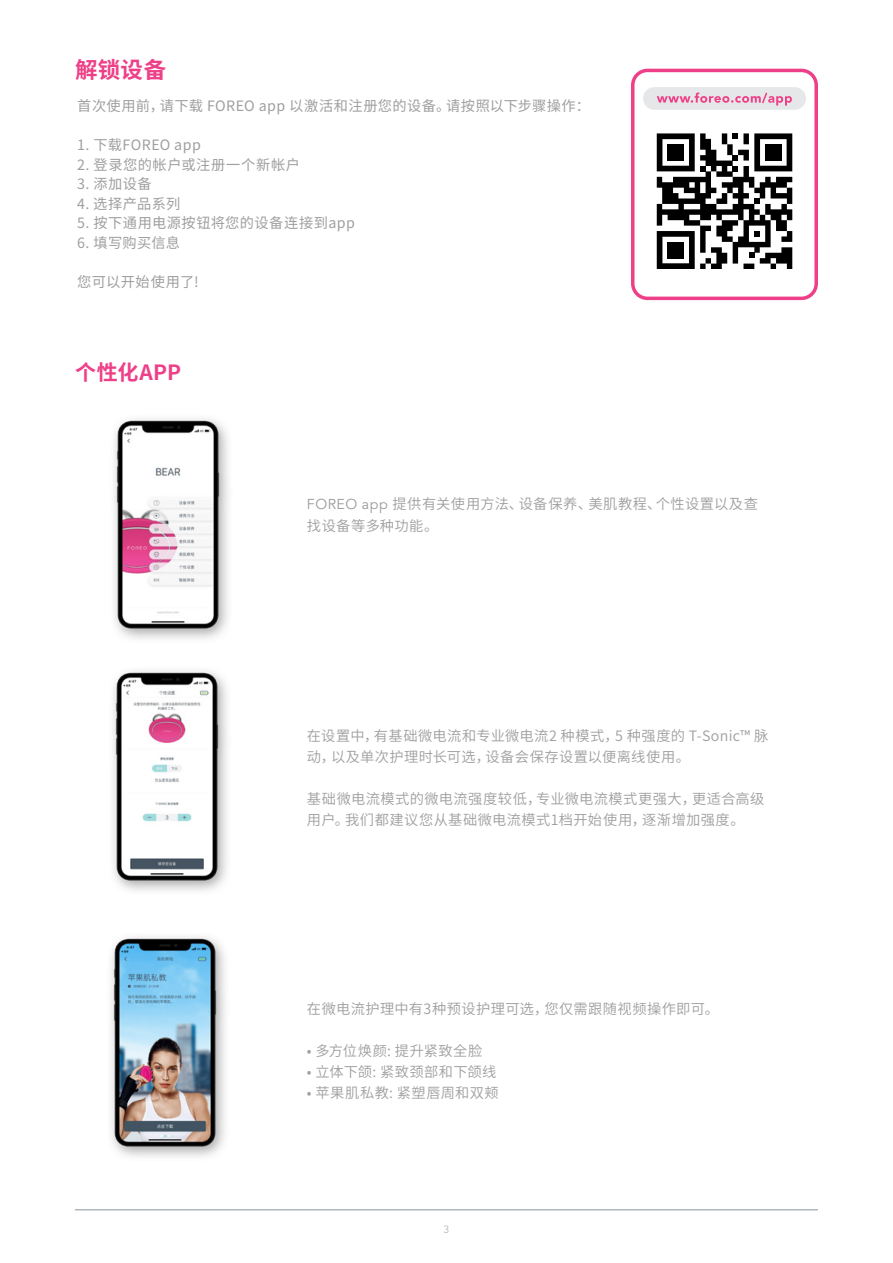
<style>
.page{position:relative;width:893px;height:1263px;background:#fff}
.page>*{position:absolute;margin:0;border:0;box-sizing:border-box;transform-origin:0 0}
.t1{font:700 22.5px "Source Han Sans CN";color:#ee4088}
.t2{font:700 21px "Source Han Sans CN";letter-spacing:.02em;color:#ee4088}
.t3{font:14.25px/21px "Source Han Sans CN";letter-spacing:.03em;color:#a09f9f}
.t4{font:14.25px "Source Han Sans CN";letter-spacing:.03em;color:#a09f9f}
.t5{font:10.5px "Avenir LT Std";color:#adb8bf}
.s1{font-family:"Avenir LT Std";color:#9a999d}
</style>
<div class="page">
<hr style="left:75px;top:1209px;width:743px;height:1px;background:#adb8bf">
<div style="left:643px;top:87px;width:163px;height:23px;background:#e6e7e8;border-radius:11px"></div>
<svg style="left:657px;top:93px;width:135px;height:13px"></svg>
<svg style="left:657px;top:133px;width:135px;height:136px"></svg>
<div style="left:668px;top:144px;width:16px;height:17px;background:#000"></div>
<div style="left:765px;top:144px;width:16px;height:17px;background:#000"></div>
<div style="left:668px;top:242px;width:16px;height:16px;background:#000"></div>
<div style="left:631px;top:69px;width:187px;height:231px;border:3px solid #ee4088;border-radius:15px"></div>
<img style="left:113px;top:418px;width:116px;height:216px">
<img style="left:112px;top:634px;width:116px;height:257px">
<img style="left:110px;top:936px;width:116px;height:221px">
<h1 class="t1" style="left:75px;top:57px;width:93px">解锁设备</h1>
<p class="t4" style="left:77px;top:98px;width:514px">首次使用前，请下载 FOREO app 以激活和注册您的设备。请按照以下步骤操作：</p>
<p class="t4" style="left:77px;top:137px;width:125px">1. 下载FOREO app</p>
<p class="t4" style="left:77px;top:157px;width:224px">2. 登录您的帐户或注册一个新帐户</p>
<p class="t4" style="left:77px;top:176px;width:76px">3. 添加设备</p>
<p class="t4" style="left:77px;top:196px;width:105px">4. 选择产品系列</p>
<p class="t4" style="left:77px;top:215px;width:279px">5. 按下通用电源按钮将您的设备连接到app</p>
<p class="t4" style="left:77px;top:235px;width:104px">6. 填写购买信息</p>
<p class="t4" style="left:77px;top:274px;width:123px">您可以开始使用了!</p>
<h2 class="t2" style="left:75px;top:360px;width:108px">个性化APP</h2>
<p class="t3" style="left:307px;top:494px;width:452px"><span class="s1">FOREO app</span> 提供有关使用方法、设备保养、美肌教程、个性设置以及查找设备等多种功能。</p>
<p class="t3" style="left:307px;top:725px;width:463px">在设置中，有基础微电流和专业微电流2 种模式，5 种强度的 T-Sonic™ 脉动，以及单次护理时长可选，设备会保存设置以便离线使用。</p>
<p class="t3" style="left:307px;top:788px;width:459px">基础微电流模式的微电流强度较低，专业微电流模式更强大，更适合高级用户。我们都建议您从基础微电流模式1档开始使用，逐渐增加强度。</p>
<p class="t3" style="left:307px;top:998px;width:414px">在微电流护理中有3种预设护理可选，您仅需跟随视频操作即可。</p>
<p class="t3" style="left:307px;top:1040px;width:177px">• 多方位焕颜: 提升紧致全脸</p>
<p class="t3" style="left:307px;top:1061px;width:191px">• 立体下颌: 紧致颈部和下颌线</p>
<p class="t3" style="left:307px;top:1082px;width:193px">• 苹果肌私教: 紧塑唇周和双颊</p>
<p class="t5" style="left:444px;top:1223px;width:7px">3</p>
</div>
